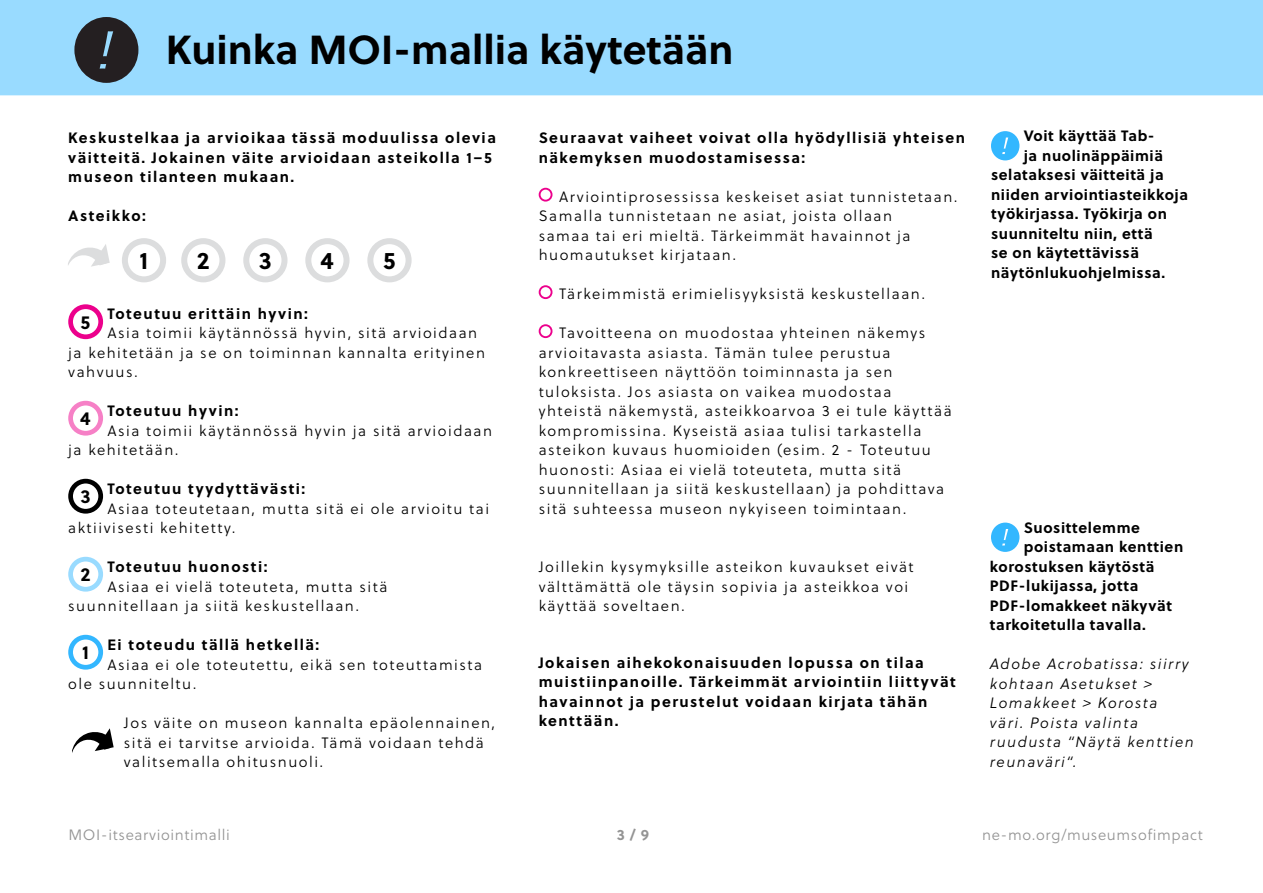
<style>
.page{position:relative;width:1263px;height:893px;background:#fff}
.page>*{position:absolute;margin:0;border:0;box-sizing:border-box;transform-origin:0 0}
.header_info{font:700 40.5px "Soleil";color:#000}
.t1{font:700 24px "Soleil";color:#000}
.t2{font:700 18.9px "Soleil";color:#000}
.paragraph_light{font:15px/19.5px "Soleil Lt";letter-spacing:.1em;color:#000}
.paragraph_light-2{font:700 15px/19.5px "Soleil";letter-spacing:.1em;color:#000}
.footnote{font:700 15px "Soleil";letter-spacing:.04em;color:#000}
.para_12_6pt{font:700 15px/19.5px "Soleil";letter-spacing:.1em;color:#000}
.paragraph_light-3{font:italic 15px/19.5px "Soleil Lt";letter-spacing:.1em;color:#000}
.t3{font:15px "Soleil Lt";letter-spacing:.04em;color:#949494}
.t4{font:700 15px "Soleil";color:#949494}
</style>
<div class="page">
<div style="left:68px;top:304px;width:35px;height:35px;border:5px solid #ec008c;border-radius:50%"></div>
<div style="left:68px;top:401px;width:35px;height:35px;border:5px solid #f680c6;border-radius:50%"></div>
<div style="left:68px;top:479px;width:35px;height:35px;border:5px solid #000;border-radius:50%"></div>
<div style="left:68px;top:557px;width:35px;height:35px;border:5px solid #99dbff;border-radius:50%"></div>
<div style="left:68px;top:635px;width:35px;height:35px;border:5px solid #33b7ff;border-radius:50%"></div>
<div style="left:539px;top:188px;width:13px;height:14px;border:2px solid #ec008c;border-radius:50%"></div>
<div style="left:539px;top:285px;width:13px;height:14px;border:2px solid #ec008c;border-radius:50%"></div>
<div style="left:539px;top:324px;width:13px;height:14px;border:2px solid #ec008c;border-radius:50%"></div>
<div style="left:0;top:0;width:1263px;height:95px;background:#99dbff"></div>
<svg style="left:74px;top:17px;width:64px;height:66px;background:#414d58"></svg>
<svg style="left:68px;top:244px;width:42px;height:23px"></svg>
<div style="left:367px;top:238px;width:45px;height:44px;border:6px solid #dcddde;border-radius:50%"></div>
<div style="left:305px;top:238px;width:45px;height:44px;border:6px solid #dcddde;border-radius:50%"></div>
<div style="left:243px;top:238px;width:44px;height:44px;border:6px solid #dcddde;border-radius:50%"></div>
<div style="left:181px;top:238px;width:44px;height:44px;border:6px solid #dcddde;border-radius:50%"></div>
<div style="left:122px;top:238px;width:44px;height:44px;border:6px solid #dcddde;border-radius:50%"></div>
<svg style="left:991px;top:131px;width:28px;height:29px"></svg>
<svg style="left:72px;top:728px;width:42px;height:25px"></svg>
<svg style="left:991px;top:523px;width:28px;height:29px"></svg>
<h1 class="header_info" style="left:166px;top:19px;width:569px">Kuinka MOI-mallia käytetään</h1>
<p class="para_12_6pt" style="left:68px;top:127px;width:429px">Keskustelkaa ja arvioikaa tässä moduulissa olevia väitteitä. Jokainen väite arvioidaan asteikolla 1–5 museon tilanteen mukaan.</p>
<p class="paragraph_light-2" style="left:68px;top:205px;width:79px">Asteikko:</p>
<h2 class="t1" style="left:140px;top:242px;width:10px">1</h2>
<h2 class="t1" style="left:197px;top:242px;width:14px">2</h2>
<h2 class="t1" style="left:259px;top:242px;width:14px">3</h2>
<h2 class="t1" style="left:321px;top:242px;width:15px">4</h2>
<h2 class="t1" style="left:383px;top:242px;width:14px">5</h2>
<p class="paragraph_light-2" style="left:107px;top:303px;width:202px">Toteutuu erittäin hyvin:</p>
<p class="paragraph_light" style="left:107px;top:323px;width:371px">Asia toimii käytännössä hyvin, sitä arvioidaan</p>
<p class="paragraph_light" style="left:68px;top:342px;width:418px">ja kehitetään ja se on toiminnan kannalta erityinen</p>
<p class="paragraph_light" style="left:68px;top:362px;width:71px">vahvuus.</p>
<p class="t2" style="left:80px;top:404px;width:12px">4</p>
<p class="paragraph_light-2" style="left:107px;top:400px;width:133px">Toteutuu hyvin:</p>
<p class="paragraph_light" style="left:107px;top:420px;width:386px">Asia toimii käytännössä hyvin ja sitä arvioidaan</p>
<p class="paragraph_light" style="left:68px;top:440px;width:112px">ja kehitetään.</p>
<p class="t2" style="left:80px;top:482px;width:12px">3</p>
<p class="paragraph_light-2" style="left:107px;top:478px;width:200px">Toteutuu tyydyttävästi:</p>
<p class="paragraph_light" style="left:107px;top:498px;width:383px">Asiaa toteutetaan, mutta sitä ei ole arvioitu tai</p>
<p class="paragraph_light" style="left:68px;top:518px;width:169px">aktiivisesti kehitetty.</p>
<p class="t2" style="left:81px;top:560px;width:11px">2</p>
<p class="t2" style="left:81px;top:307px;width:11px">5</p>
<p class="paragraph_light-2" style="left:107px;top:556px;width:162px">Toteutuu huonosti:</p>
<p class="paragraph_light" style="left:107px;top:576px;width:281px">Asiaa ei vielä toteuteta, mutta sitä</p>
<p class="paragraph_light" style="left:68px;top:596px;width:292px">suunnitellaan ja siitä keskustellaan.</p>
<p class="t2" style="left:82px;top:638px;width:8px">1</p>
<p class="paragraph_light-2" style="left:107px;top:634px;width:213px">Ei toteudu tällä hetkellä:</p>
<p class="paragraph_light" style="left:107px;top:654px;width:376px">Asiaa ei ole toteutettu, eikä sen toteuttamista</p>
<p class="paragraph_light" style="left:68px;top:674px;width:130px">ole suunniteltu.</p>
<p class="paragraph_light" style="left:124px;top:713px;width:373px">Jos väite on museon kannalta epäolennainen, sitä ei tarvitse arvioida. Tämä voidaan tehdä valitsemalla ohitusnuoli.</p>
<p class="paragraph_light-2" style="left:539px;top:127px;width:428px">Seuraavat vaiheet voivat olla hyödyllisiä yhteisen näkemyksen muodostamisessa:</p>
<p class="paragraph_light" style="left:539px;top:186px;width:420px;text-indent:21px">Arviointiprosessissa keskeiset asiat tunnistetaan.<br>Samalla tunnistetaan ne asiat, joista ollaan<br>samaa tai eri mieltä. Tärkeimmät havainnot ja huomautukset kirjataan.</p>
<p class="paragraph_light" style="left:559px;top:284px;width:367px">Tärkeimmistä erimielisyyksistä keskustellaan.</p>
<p class="paragraph_light" style="left:539px;top:323px;width:414px;text-indent:21px">Tavoitteena on muodostaa yhteinen näkemys arvioitavasta asiasta. Tämän tulee perustua konkreettiseen näyttöön toiminnasta ja sen tuloksista. Jos asiasta on vaikea muodostaa yhteistä näkemystä, asteikkoarvoa 3 ei tule käyttää kompromissina. Kyseistä asiaa tulisi tarkastella asteikon kuvaus huomioiden (esim. 2 - Toteutuu huonosti: Asiaa ei vielä toteuteta, mutta sitä suunnitellaan ja siitä keskustellaan) ja pohdittava sitä suhteessa museon nykyiseen toimintaan.</p>
<p class="paragraph_light" style="left:539px;top:557px;width:376px">Joillekin kysymyksille asteikon kuvaukset eivät välttämättä ole täysin sopivia ja asteikkoa voi käyttää soveltaen.</p>
<p class="paragraph_light-2" style="left:539px;top:652px;width:419px">Jokaisen aihekokonaisuuden lopussa on tilaa muistiinpanoille. Tärkeimmät arviointiin liittyvät havainnot ja perustelut voidaan kirjata tähän kenttään.</p>
<p class="footnote" style="left:1024px;top:124px;width:132px">Voit käyttää Tab-</p>
<p class="footnote" style="left:1024px;top:144px;width:141px">ja nuolinäppäimiä</p>
<p class="footnote" style="left:991px;top:163px;width:174px">selataksesi väitteitä ja</p>
<p class="footnote" style="left:991px;top:183px;width:199px">niiden arviointiasteikkoja</p>
<p class="footnote" style="left:991px;top:202px;width:177px">työkirjassa. Työkirja on</p>
<p class="footnote" style="left:991px;top:222px;width:163px">suunniteltu niin, että</p>
<p class="footnote" style="left:991px;top:241px;width:149px">se on käytettävissä</p>
<p class="footnote" style="left:991px;top:261px;width:176px">näytönlukuohjelmissa.</p>
<p class="footnote" style="left:1024px;top:516px;width:118px">Suosittelemme</p>
<p class="footnote" style="left:1024px;top:535px;width:161px">poistamaan kenttien</p>
<p class="footnote" style="left:990px;top:555px;width:166px">korostuksen käytöstä</p>
<p class="footnote" style="left:990px;top:574px;width:150px">PDF-lukijassa, jotta</p>
<p class="footnote" style="left:990px;top:594px;width:184px">PDF-lomakkeet näkyvät</p>
<p class="footnote" style="left:990px;top:613px;width:157px">tarkoitetulla tavalla.</p>
<p class="paragraph_light-3" style="left:990px;top:654px;width:205px">Adobe Acrobatissa: siirry kohtaan Asetukset &gt;<br>Lomakkeet &gt; Korosta väri. Poista valinta ruudusta “Näytä kenttien reunaväri“.</p>
<p class="t3" style="left:68px;top:824px;width:163px">MOI-itsearviointimalli</p>
<p class="t4" style="left:617px;top:823px;width:34px">3 / 9</p>
<p class="t3" style="left:982px;top:824px;width:222px">ne-mo.org/museumsofimpact</p>
</div>
